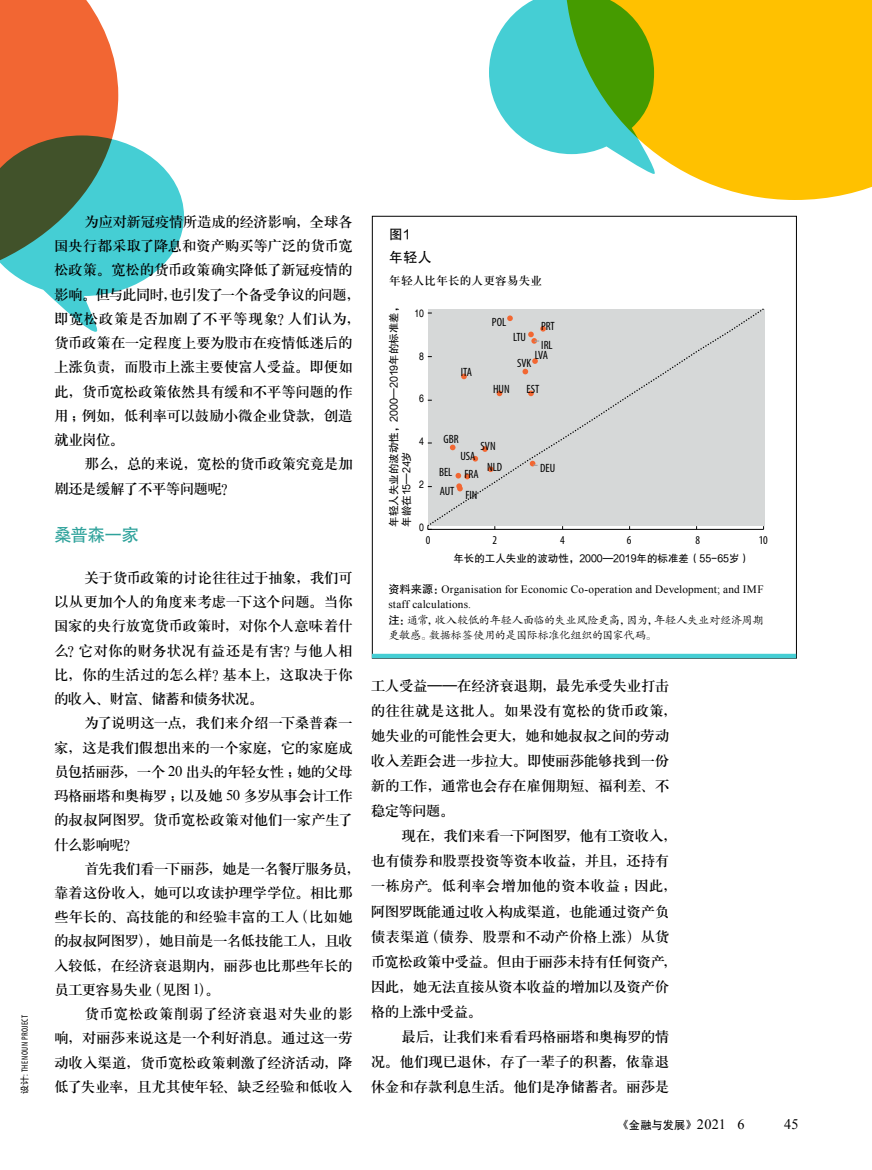
<style>
.page{position:relative;width:872px;height:1170px;background:#fff}
.page>*{position:absolute;margin:0;border:0;box-sizing:border-box;transform-origin:0 0}
.t1{font:17.7px "FZHTJW GB1 0";letter-spacing:-.04em;color:#2ea29b}
.t2{font:14.7px/24.3px "H Ya 3 gj";letter-spacing:-.03em;color:#000}
.t3{font:14.55px "Times New Roman";color:#000}
.t4{font:13.8px "FZHTJW GB1 0";color:#000}
.t5{font:13.5px "FZHTJW GB1 0";color:#000}
.t6{font:condensed 12px "Myriad Pro";color:#000}
.t7{font:11.7px "H Ya 3 gj";letter-spacing:.005em;color:#000}
.t8{font:11.55px "FZHTJW GB1 0";color:#000}
.t9{font:11.25px/15px "Times New Roman";letter-spacing:.015em;color:#000}
.t10{font:11.25px/15px "FZKTK GBK1 0";letter-spacing:-.035em;color:#000}
.t11{font:10.65px "Helvetica";color:#000;scale:.81 1}
.t12{font:10.5px/12.6px "FZHTJW GB1 0";color:#000}
.t13{font:condensed 9px "Myriad Pro";color:#000}
.s1{font-family:"FZHTJW GB1 0";font-stretch:normal}
.s2{font-family:"Times New Roman"}
.s3{font-family:"FZHTJW GB1 0"}
.s4{font-size:10.05px}
.s5{font-family:"Times New Roman";font-size:14.25px}
</style>
<div class="page">
<div style="left:427px;top:308px;width:337px;height:222px;background:#d6d8d8"></div>
<div style="left:372px;top:653px;width:424px;height:5px;background:#45ced4"></div>
<svg style="left:489px;top:0;width:76px;height:154px"></svg>
<svg style="left:565px;top:0;width:307px;height:255px;fill:#ffc100"></svg>
<svg style="left:0;top:0;width:184px;height:332px"></svg>
<svg style="left:371px;top:460px;width:297px;height:199px"></svg>
<p class="t13" style="left:20px;top:1093px;width:80px;rotate:-90deg"><span class="s1">设计</span>: The Noun Project</p>
<p class="t2" style="left:54px;top:209px;width:308px;text-indent:31px">为应对新冠疫情所造成的经济影响，全球各国央行都采取了降息和资产购买等广泛的货币宽松政策。宽松的货币政策确实降低了新冠疫情的影响。但与此同时，也引发了一个备受争议的问题，即宽松政策是否加剧了不平等现象？人们认为，货币政策在一定程度上要为股市在疫情低迷后的上涨负责，而股市上涨主要使富人受益。即便如此，货币宽松政策依然具有缓和不平等问题的作用；例如，低利率可以鼓励小微企业贷款，创造就业岗位。</p>
<p class="t2" style="left:54px;top:452px;width:300px;text-indent:31px">那么，总的来说，宽松的货币政策究竟是加剧还是缓解了不平等问题呢？</p>
<p class="t1" style="left:54px;top:524px;width:87px">桑普森一家</p>
<p class="t2" style="left:54px;top:565px;width:300px;text-align:justify;text-indent:31px">关于货币政策的讨论往往过于抽象，我们可以从更加个人的角度来考虑一下这个问题。当你国家的央行放宽货币政策时，对你个人意味着什么？它对你的财务状况有益还是有害？与他人相比，你的生活过的怎么样？基本上，这取决于你的收入、财富、储蓄和债务状况。</p>
<p class="t2" style="left:54px;top:710px;width:300px;text-align:justify;text-indent:31px">为了说明这一点，我们来介绍一下桑普森一家，这是我们假想出来的一个家庭，它的家庭成员包括丽莎，一个 <span class="s2">20</span> 出头的年轻女性；她的父母玛格丽塔和奥梅罗；以及她 <span class="s2">50</span> 多岁从事会计工作的叔叔阿图罗。货币宽松政策对他们一家产生了什么影响呢？</p>
<p class="t2" style="left:54px;top:856px;width:308px;text-indent:31px">首先我们看一下丽莎，她是一名餐厅服务员，靠着这份收入，她可以攻读护理学学位。相比那些年长的、高技能的和经验丰富的工人（比如她的叔叔阿图罗），她目前是一名低技能工人，且收入较低，在经济衰退期内，丽莎也比那些年长的员工更容易失业（见图 <span class="s2">1</span>）。</p>
<p class="t2" style="left:54px;top:1001px;width:300px;text-align:justify;text-indent:31px">货币宽松政策削弱了经济衰退对失业的影响，对丽莎来说这是一个利好消息。通过这一劳动收入渠道，货币宽松政策刺激了经济活动，降低了失业率，且尤其使年轻、缺乏经验和低收入</p>
<p class="t5" style="left:389px;top:227px;width:22px">图1</p>
<p class="t4" style="left:389px;top:249px;width:44px">年轻人</p>
<p class="t7" style="left:389px;top:275px;width:154px">年轻人比年长的人更容易失业</p>
<p class="t12" style="left:388px;top:527px;width:227px;rotate:-90deg">年轻人失业的波动性，2000—2019年的标准差，年龄在15—24岁</p>
<p class="t11" style="left:414px;top:307px;width:13px">10</p>
<p class="t11" style="left:419px;top:349px;width:7px">8</p>
<p class="t11" style="left:419px;top:392px;width:7px">6</p>
<p class="t11" style="left:419px;top:435px;width:7px">4</p>
<p class="t11" style="left:419px;top:478px;width:7px">2</p>
<p class="t11" style="left:419px;top:521px;width:7px">0</p>
<p class="t6" style="left:461px;top:366px;width:13px">ITA</p>
<p class="t6" style="left:492px;top:315px;width:16px">POL</p>
<p class="t6" style="left:513px;top:330px;width:15px">LTU</p>
<p class="t6" style="left:541px;top:319px;width:15px">PRT</p>
<p class="t6" style="left:541px;top:338px;width:13px">IRL</p>
<p class="t6" style="left:493px;top:382px;width:18px">HUN</p>
<p class="t6" style="left:535px;top:349px;width:15px">LVA</p>
<p class="t6" style="left:517px;top:356px;width:16px">SVK</p>
<p class="t6" style="left:526px;top:383px;width:14px">EST</p>
<p class="t6" style="left:443px;top:432px;width:17px">GBR</p>
<p class="t6" style="left:480px;top:439px;width:16px">SVN</p>
<p class="t6" style="left:460px;top:449px;width:17px">USA</p>
<p class="t6" style="left:487px;top:460px;width:17px">NLD</p>
<p class="t6" style="left:439px;top:466px;width:41px">BEL FRA</p>
<p class="t6" style="left:540px;top:462px;width:17px">DEU</p>
<p class="t6" style="left:440px;top:484px;width:16px">AUT</p>
<p class="t6" style="left:465px;top:488px;width:14px">FIN</p>
<p class="t6" style="left:426px;top:533px;width:6px">0</p>
<p class="t6" style="left:492px;top:533px;width:6px">2</p>
<p class="t6" style="left:560px;top:533px;width:6px">4</p>
<p class="t6" style="left:627px;top:533px;width:6px">6</p>
<p class="t6" style="left:695px;top:533px;width:6px">8</p>
<p class="t6" style="left:758px;top:533px;width:11px">10</p>
<p class="t12" style="left:453px;top:552px;width:298px">年长的工人失业的波动性，2000—2019年的标准差（55-65岁）</p>
<p class="t9" style="left:388px;top:581px;width:377px"><span class="s3">资料来源：</span>Organisation for Economic Co-operation and Development; and IMF staff calculations.</p>
<p class="t10" style="left:388px;top:612px;width:377px"><span class="s3">注：</span>通常，收入较低的年轻人面临的失业风险更高，因为，年轻人失业对经济周期更敏感。数据标签使用的是国际标准化组织的国家代码。</p>
<p class="t2" style="left:371px;top:673px;width:308px;line-height:25px">工人受益——在经济衰退期，最先承受失业打击的往往就是这批人。如果没有宽松的货币政策，她失业的可能性会更大，她和她叔叔之间的劳动收入差距会进一步拉大。即使丽莎能够找到一份新的工作，通常也会存在雇佣期短、福利差、不稳定等问题。</p>
<p class="t2" style="left:371px;top:823px;width:308px;line-height:25px;text-indent:31px">现在，我们来看一下阿图罗，他有工资收入，也有债券和股票投资等资本收益，并且，还持有一栋房产。低利率会增加他的资本收益；因此，阿图罗既能通过收入构成渠道，也能通过资产负债表渠道（债券、股票和不动产价格上涨）从货币宽松政策中受益。但由于丽莎未持有任何资产，因此，她无法直接从资本收益的增加以及资产价格的上涨中受益。</p>
<p class="t2" style="left:371px;top:1023px;width:300px;line-height:25px;text-align:right">最后，让我们来看看玛格丽塔和奥梅罗的情<br>况。他们现已退休，存了一辈子的积蓄，依靠退</p>
<p class="t2" style="left:371px;top:1074px;width:300px">休金和存款利息生活。他们是净储蓄者。丽莎是</p>
<p class="t8" style="left:619px;top:1118px;width:127px"><span class="s4">《</span>金融与发展<span class="s4">》</span> <span class="s5">2021 6</span></p>
<p class="t3" style="left:784px;top:1113px;width:16px">45</p>
</div>
